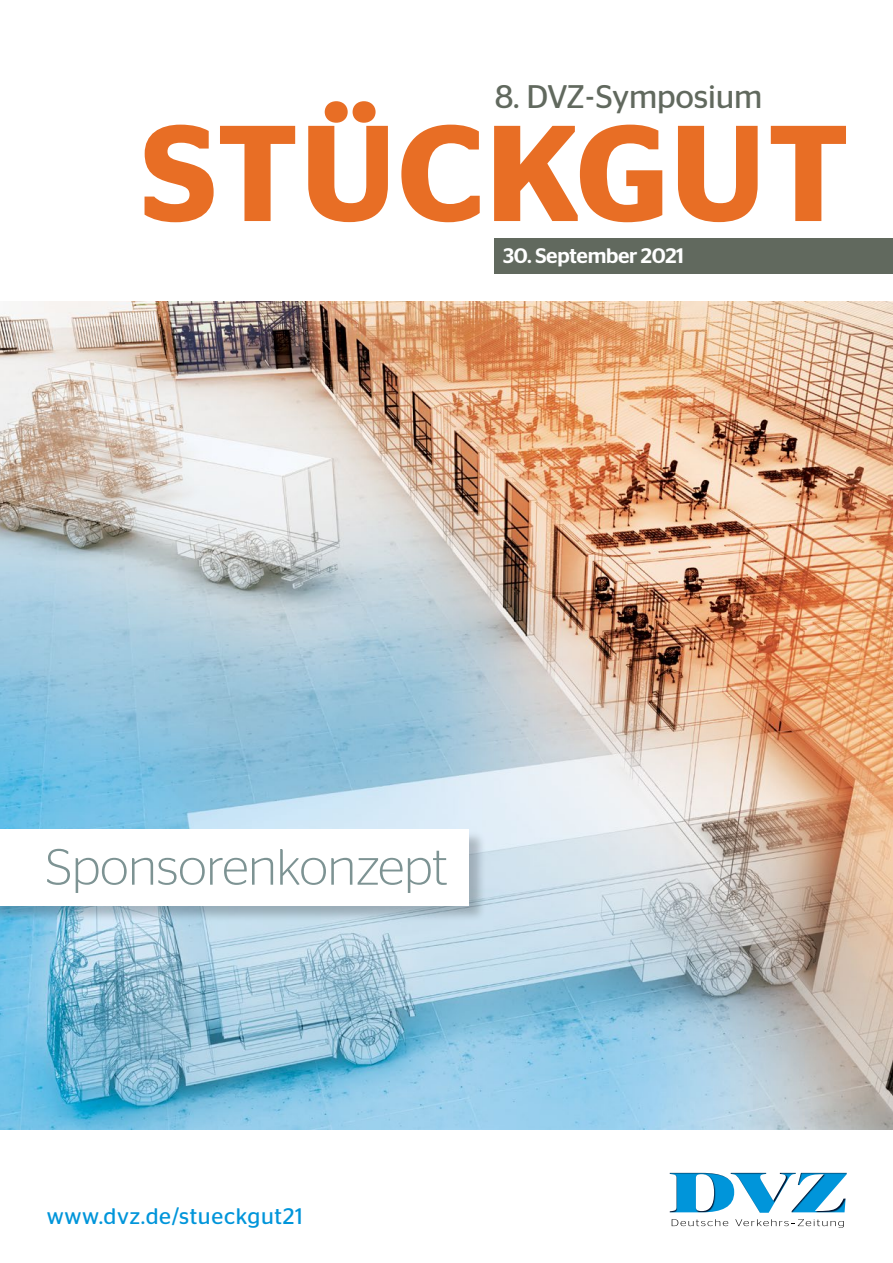
<style>
.page{position:relative;width:893px;height:1263px;background:#fff}
.page>*{position:absolute;margin:0;border:0;box-sizing:border-box;transform-origin:0 0}
.t1{font:600 135.9px "Stag Sans";letter-spacing:.02em;color:#e86e25}
.t2{font:300 51px "Stag Sans";color:#7d9393}
.t3{font:32.7px "Stag Sans";letter-spacing:-.005em;color:#61695e}
.t4{font:22.5px "Stag Sans";letter-spacing:.03em;color:#0095da}
.t5{font:500 21px "Stag Sans";letter-spacing:-.015em;color:#fff}
</style>
<div class="page">
<img style="left:0;top:302px;width:893px;height:827px">
<div style="left:495px;top:238px;width:398px;height:36px;background:#61695e"></div>
<div style="left:0;top:830px;width:486px;height:92px;background:#000;opacity:.22"></div>
<div style="left:0;top:829px;width:469px;height:76px;background:#fff"></div>
<svg style="left:672px;top:1219px;width:56px;height:7px"></svg>
<svg style="left:735px;top:1219px;width:109px;height:9px"></svg>
<img style="left:670px;top:1173px;width:61px;height:39px">
<img style="left:731px;top:1173px;width:65px;height:40px">
<img style="left:792px;top:1173px;width:55px;height:39px">
<h3 class="t3" style="left:495px;top:78px;width:269px">8. DVZ-Symposium</h3>
<h1 class="t1" style="left:142px;top:95px;width:709px">Stückgut</h1>
<p class="t5" style="left:503px;top:244px;width:182px">30. September 2021</p>
<h2 class="t2" style="left:46px;top:839px;width:403px">Sponsorenkonzept</h2>
<p class="t4" style="left:47px;top:1203px;width:258px">www.dvz.de/stueckgut21</p>
</div>
